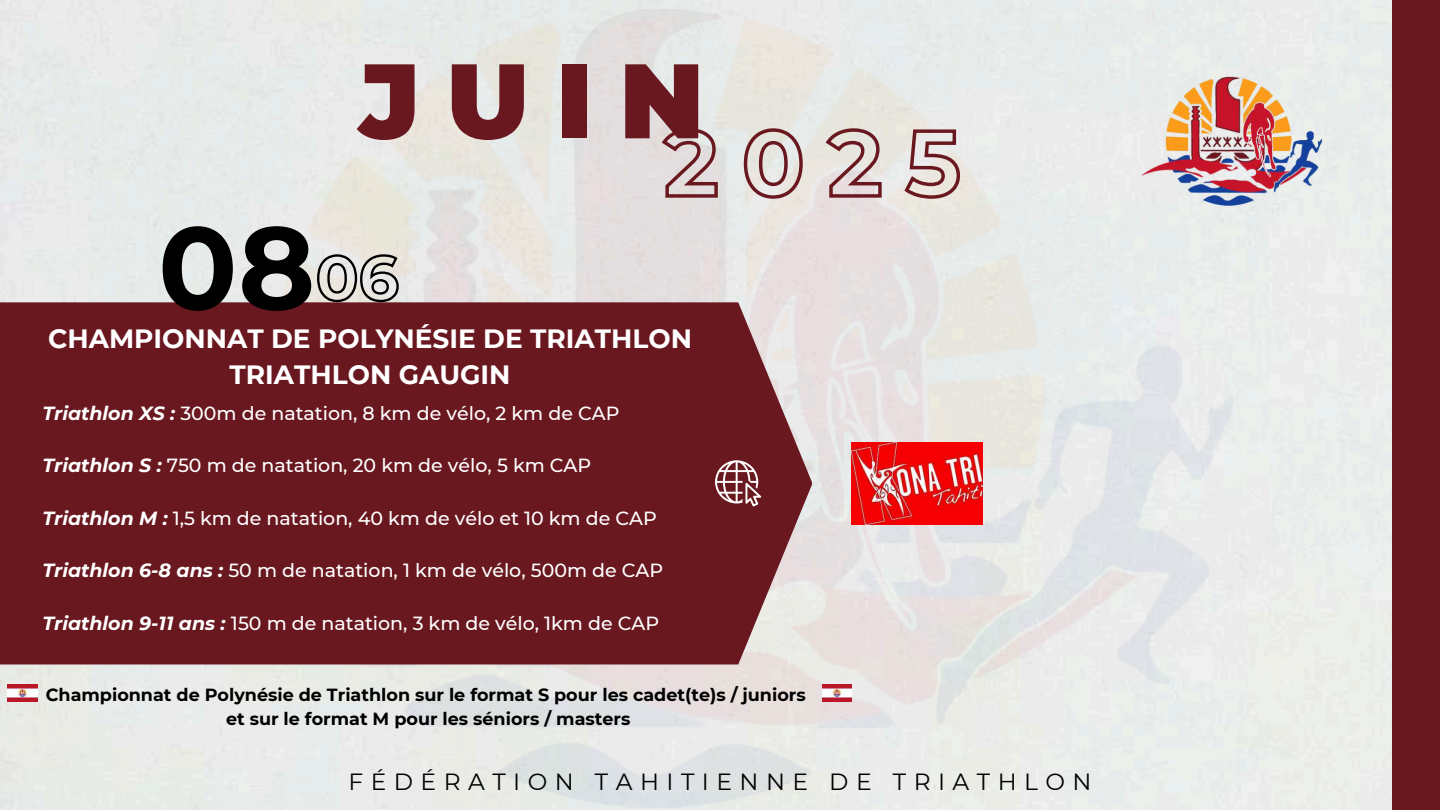
<style>
.page{position:relative;width:1440px;height:810px;background:#fff}
.page>*{position:absolute;margin:0;border:0;box-sizing:border-box;transform-origin:0 0}
.t1{font:700 117px "Montserrat";color:#000}
.t2{font:900 105.7px "Montserrat";color:#6a1820}
.t3{font:700 26.4px/36.4px "Montserrat";color:#fff;text-align:center}
.t4{font:23.4px "Montserrat";letter-spacing:.32em;color:#000}
.t5{font:500 19px "Montserrat";color:#fff}
.t6{font:700 17.6px/24px "Montserrat";color:#000;text-align:center}
.s1{font-weight:700;font-style:italic}
</style>
<div class="page">
<div style="left:0;top:0;width:1392px;height:810px;background:#ebebeb"></div>
<img style="left:111px;top:7px;width:1218px;height:803px">
<div style="left:0;top:302px;width:812px;height:362px;background:#6a1820"></div>
<svg style="left:715px;top:460px;width:46px;height:47px"></svg>
<div style="left:1392px;top:0;width:48px;height:810px;background:#6a1820"></div>
<img style="left:1136px;top:63px;width:193px;height:155px">
<img style="left:852px;top:443px;width:130px;height:81px">
<svg style="left:659px;top:127px;width:303px;height:74px;background:#cfbebc"></svg>
<svg style="left:316px;top:253px;width:84px;height:51px;background:#ada9a6"></svg>
<img style="left:822px;top:685px;width:30px;height:17px">
<img style="left:8px;top:685px;width:29px;height:17px">
<h1 class="t1" style="left:158px;top:196px;width:159px">08</h1>
<h2 class="t2" style="left:359px;top:36px;width:346px">JUIN</h2>
<h3 class="t3" style="left:48px;top:320px;width:645px">CHAMPIONNAT DE POLYNÉSIE DE TRIATHLON<br>TRIATHLON GAUGIN</h3>
<p class="t5" style="left:42px;top:401px;width:579px"><span class="s1">Triathlon XS :</span> 300m de natation, 8 km de vélo, 2 km de CAP</p>
<p class="t5" style="left:42px;top:454px;width:550px"><span class="s1">Triathlon S :</span> 750 m de natation, 20 km de vélo, 5 km CAP</p>
<p class="t5" style="left:42px;top:506px;width:616px"><span class="s1">Triathlon M :</span> 1,5 km de natation, 40 km de vélo et 10 km de CAP</p>
<p class="t5" style="left:42px;top:559px;width:622px"><span class="s1">Triathlon 6-8 ans :</span> 50 m de natation, 1 km de vélo, 500m de CAP</p>
<p class="t5" style="left:42px;top:611px;width:618px"><span class="s1">Triathlon 9-11 ans :</span> 150 m de natation, 3 km de vélo, 1km de CAP</p>
<p class="t6" style="left:46px;top:682px;width:762px">Championnat de Polynésie de Triathlon sur le format S pour les cadet(te)s / juniors et sur le format M pour les séniors / masters</p>
<p class="t4" style="left:348px;top:767px;width:745px">FÉDÉRATION TAHITIENNE DE TRIATHLON</p>
</div>
